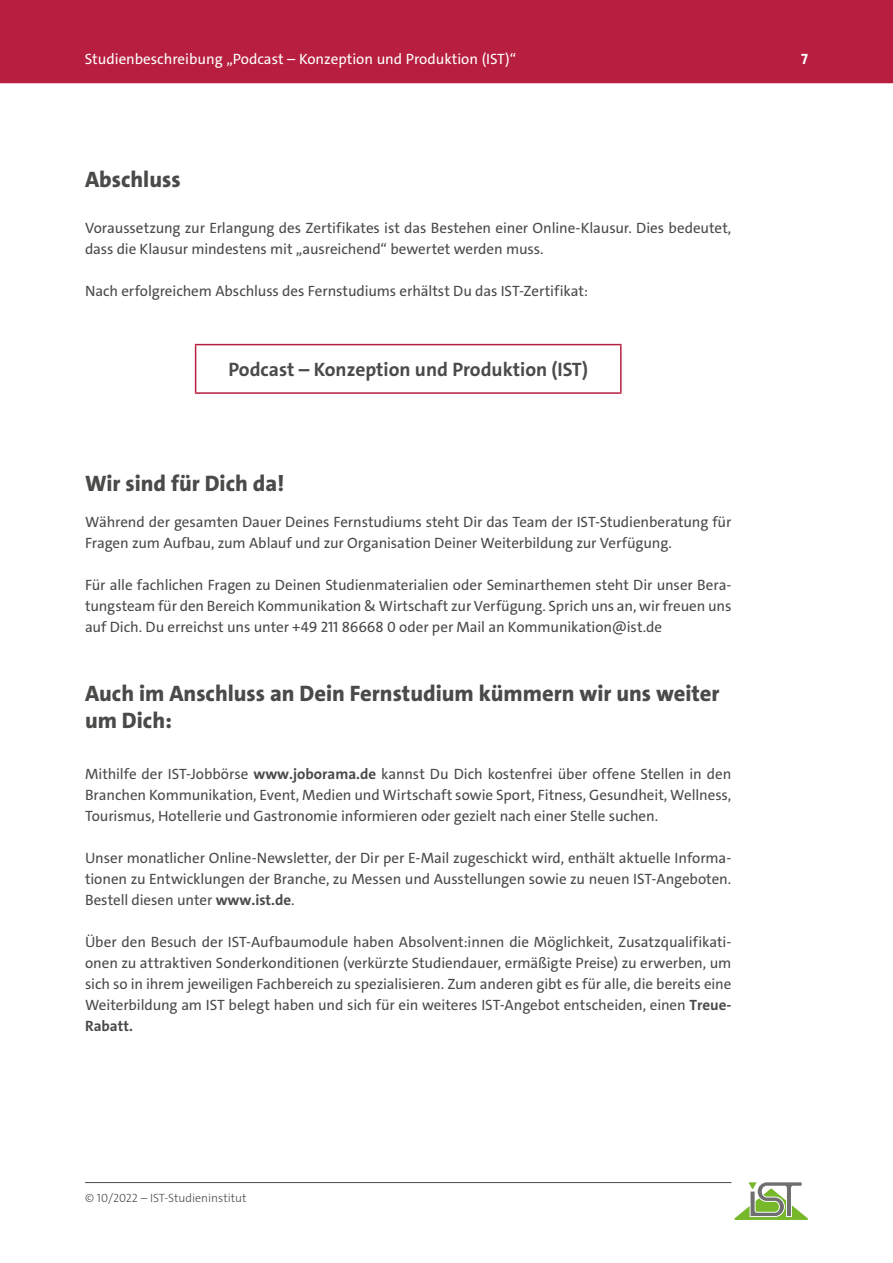
<style>
.page{position:relative;width:893px;height:1263px;background:#fff}
.page>*{position:absolute;margin:0;border:0;box-sizing:border-box;transform-origin:0 0}
.t1{font:800 22.5px/27px "The Sans C4 s";color:#4a4a49}
.t2{font:700 19.5px "The Sans C4 s";color:#4a4a49}
.t3{font:15px/21px "The Sans C4 s";letter-spacing:-.005em;color:#4a4a49;text-align:justify}
.t4{font:15px "The Sans C4 s";color:#fff}
.t5{font:700 15px "The Sans C4 s";color:#fff}
.t6{font:300 12px "The Sans C4 s";color:#4a4a49}
.s1{font-weight:700}
</style>
<div class="page">
<hr style="left:85px;top:1182px;width:646px;height:1px;background:#4a4a49">
<svg style="left:734px;top:1182px;width:74px;height:38px"></svg>
<div style="left:0;top:0;width:893px;height:83px;background:#b71e3f"></div>
<hr style="left:195px;top:345px;width:1px;height:47px;background:#b71e3f">
<hr style="left:195px;top:344px;width:427px;height:1px;background:#b71e3f">
<hr style="left:620px;top:345px;width:2px;height:47px;background:#b71e3f">
<hr style="left:195px;top:392px;width:427px;height:2px;background:#b71e3f">
<p class="t4" style="left:85px;top:49px;width:433px">Studienbeschreibung „Podcast – Konzeption und Produktion (IST)“</p>
<p class="t5" style="left:801px;top:49px;width:8px">7</p>
<h1 class="t1" style="left:85px;top:166px;width:97px">Abschluss</h1>
<p class="t3" style="left:85px;top:217px;width:648px">Voraussetzung zur Erlangung des Zertifikates ist das Bestehen einer Online-Klausur. Dies bedeutet, dass die Klausur mindestens mit „ausreichend“ bewertet werden muss.</p>
<p class="t3" style="left:85px;top:280px;width:505px">Nach erfolgreichem Abschluss des Fernstudiums erhältst Du das IST-Zertifikat:</p>
<h2 class="t2" style="left:228px;top:357px;width:361px">Podcast – Konzeption und Produktion (IST)</h2>
<h1 class="t1" style="left:85px;top:470px;width:201px">Wir sind für Dich da!</h1>
<p class="t3" style="left:85px;top:511px;width:648px">Während der gesamten Dauer Deines Fernstudiums steht Dir das Team der IST-Studienberatung für<br>Fragen zum Aufbau, zum Ablauf und zur Organisation Deiner Weiterbildung zur Verfügung.</p>
<p class="t3" style="left:85px;top:574px;width:648px">Für alle fachlichen Fragen zu Deinen Studienmaterialien oder Seminarthemen steht Dir unser Bera&shy;tungsteam für den Bereich Kommunikation &amp; Wirtschaft zur Verfügung. Sprich uns an, wir freuen uns auf Dich. Du erreichst uns unter +49 211 86668 0 oder per Mail an Kommunikation@ist.de</p>
<h1 class="t1" style="left:85px;top:680px;width:636px">Auch im Anschluss an Dein Fernstudium kümmern wir uns weiter um Dich:</h1>
<p class="t3" style="left:85px;top:763px;width:648px">Mithilfe der IST-Jobbörse <span class="s1">www.joborama.de</span> kannst Du Dich kostenfrei über offene Stellen in den Branchen Kommunikation, Event, Medien und Wirtschaft sowie Sport, Fitness, Gesundheit, Wellness, Tourismus, Hotellerie und Gastronomie informieren oder gezielt nach einer Stelle suchen.</p>
<p class="t3" style="left:85px;top:847px;width:648px">Unser monatlicher Online-Newsletter, der Dir per E-Mail zugeschickt wird, enthält aktuelle Informa&shy;tionen zu Entwicklungen der Branche, zu Messen und Ausstellungen sowie zu neuen IST-Angeboten.<br>Bestell diesen unter <span class="s1">www.ist.de</span>.</p>
<p class="t3" style="left:85px;top:931px;width:648px">Über den Besuch der IST-Aufbaumodule haben Absolvent:innen die Möglichkeit, Zusatzqualifikati&shy;onen zu attraktiven Sonderkonditionen (verkürzte Studiendauer, ermäßigte Preise) zu erwerben, um sich so in ihrem jeweiligen Fachbereich zu spezialisieren. Zum anderen gibt es für alle, die bereits eine Weiterbildung am IST belegt haben und sich für ein weiteres IST-Angebot entscheiden, einen <span class="s1">Treue-Rabatt.</span></p>
<p class="t6" style="left:85px;top:1190px;width:163px">© 10/2022 – IST-Studieninstitut</p>
</div>
